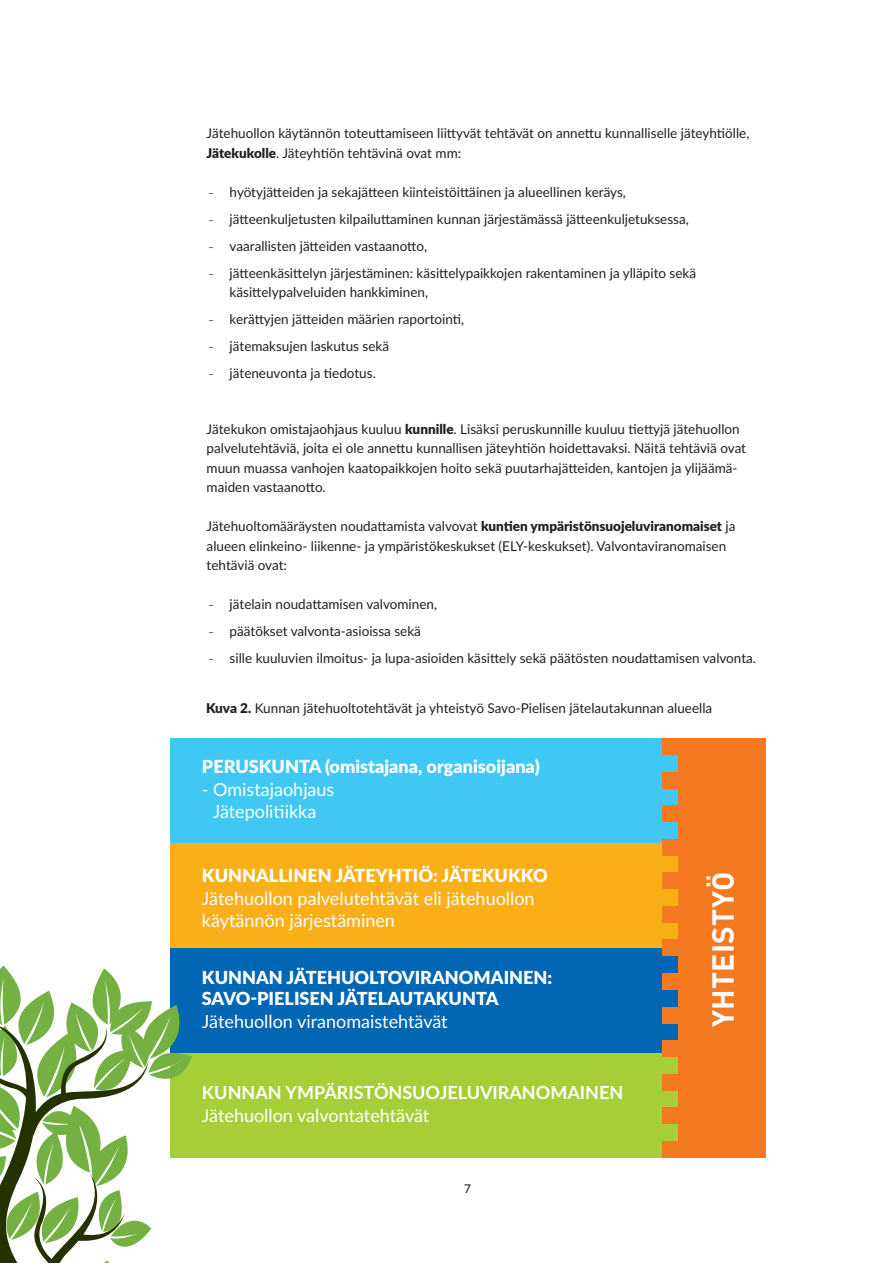
<style>
.page{position:relative;width:893px;height:1263px;background:#fff}
.page>*{position:absolute;margin:0;border:0;box-sizing:border-box;transform-origin:0 0}
.t1{font:700 30px "DIN Pro";letter-spacing:.01em;color:#fff}
.t2{font:900 18px/21.8px "Lato";color:#fff}
.t3{font:18px/22.5px "Lato";color:#fff;text-align:center}
.t4{font:700 18px/22.5px "Lato";color:#fff}
.t5{font:13.5px/19.5px "Lato";color:#231f20}
.t6{font:500 12px "Lato";color:#231f20}
.s1{font-weight:900}
.s2{font-family:"Terminal Dosis";font-weight:300}
.s3{font-weight:400}
</style>
<div class="page">
<div style="left:170px;top:738px;width:595px;height:105px;background:#40c7f4"></div>
<div style="left:170px;top:843px;width:595px;height:105px;background:#faaf18"></div>
<div style="left:170px;top:948px;width:595px;height:105px;background:#0166b3"></div>
<div style="left:170px;top:1053px;width:595px;height:104px;background:#a6ce39"></div>
<div style="left:678px;top:738px;width:87px;height:419px;background:#f47921"></div>
<div style="left:662px;top:1141px;width:17px;height:17px;background:#f47921"></div>
<div style="left:662px;top:872px;width:17px;height:17px;background:#f47921"></div>
<div style="left:662px;top:1007px;width:17px;height:16px;background:#f47921"></div>
<div style="left:662px;top:738px;width:17px;height:17px;background:#f47921"></div>
<div style="left:662px;top:1074px;width:17px;height:16px;background:#f47921"></div>
<div style="left:662px;top:805px;width:17px;height:17px;background:#f47921"></div>
<div style="left:662px;top:939px;width:17px;height:17px;background:#f47921"></div>
<div style="left:662px;top:1107px;width:17px;height:17px;background:#f47921"></div>
<div style="left:662px;top:839px;width:17px;height:17px;background:#f47921"></div>
<div style="left:662px;top:973px;width:17px;height:17px;background:#f47921"></div>
<div style="left:662px;top:1040px;width:17px;height:17px;background:#f47921"></div>
<div style="left:662px;top:772px;width:17px;height:17px;background:#f47921"></div>
<div style="left:662px;top:906px;width:17px;height:17px;background:#f47921"></div>
<svg style="left:0;top:965px;width:192px;height:298px"></svg>
<p class="t5" style="left:207px;top:123px;width:544px">Jätehuollon käytännön toteuttamiseen liittyvät tehtävät on annettu kunnalliselle jäteyhtiölle,<br><span class="s1">Jätekukolle</span>. Jäteyhtiön tehtävinä ovat mm:</p>
<p class="t5" style="left:208px;top:182px;width:419px"><span class="s2">-</span> hyötyjätteiden ja sekajätteen kiinteistöittäinen ja alueellinen keräys,</p>
<p class="t5" style="left:208px;top:209px;width:482px"><span class="s2">-</span> jätteenkuljetusten kilpailuttaminen kunnan järjestämässä jätteenkuljetuksessa,</p>
<p class="t5" style="left:208px;top:236px;width:220px"><span class="s2">-</span> vaarallisten jätteiden vastaanotto,</p>
<p class="t5" style="left:208px;top:263px;width:489px"><span class="s2">-</span> jätteenkäsittelyn järjestäminen: käsittelypaikkojen rakentaminen ja ylläpito sekä</p>
<p class="t5" style="left:230px;top:282px;width:200px">käsittelypalveluiden hankkiminen,</p>
<p class="t5" style="left:208px;top:309px;width:257px"><span class="s2">-</span> kerättyjen jätteiden määrien raportointi,</p>
<p class="t5" style="left:208px;top:336px;width:182px"><span class="s2">-</span> jätemaksujen laskutus sekä</p>
<p class="t5" style="left:208px;top:363px;width:169px"><span class="s2">-</span> jäteneuvonta ja tiedotus.</p>
<p class="t5" style="left:207px;top:419px;width:541px">Jätekukon omistajaohjaus kuuluu <span class="s1">kunnille</span>. Lisäksi peruskunnille kuuluu tiettyjä jätehuollon palvelutehtäviä, joita ei ole annettu kunnallisen jäteyhtiön hoidettavaksi. Näitä tehtäviä ovat muun muassa vanhojen kaatopaikkojen hoito sekä puutarhajätteiden, kantojen ja ylijäämä&shy;maiden vastaanotto.</p>
<p class="t5" style="left:207px;top:516px;width:530px">Jätehuoltomääräysten noudattamista valvovat <span class="s1">kuntien ympäristönsuojeluviranomaiset</span> ja alueen elinkeino- liikenne- ja ympäristökeskukset (ELY-keskukset). Valvontaviranomaisen tehtäviä ovat:</p>
<p class="t5" style="left:208px;top:594px;width:230px"><span class="s2">-</span> jätelain noudattamisen valvominen,</p>
<p class="t5" style="left:208px;top:621px;width:214px"><span class="s2">-</span> päätökset valvonta-asioissa sekä</p>
<p class="t5" style="left:208px;top:648px;width:549px"><span class="s2">-</span> sille kuuluvien ilmoitus- ja lupa-asioiden käsittely sekä päätösten noudattamisen valvonta.</p>
<p class="t5" style="left:206px;top:698px;width:508px"><span class="s1">Kuva 2.</span> Kunnan jätehuoltotehtävät ja yhteistyö Savo-Pielisen jätelautakunnan alueella</p>
<p class="t2" style="left:202px;top:755px;width:339px">PERUSKUNTA (omistajana, organisoijana)</p>
<p class="t3" style="left:202px;top:777px;width:134px">- Omistajaohjaus<br>Jätepolitiikka</p>
<p class="t3" style="left:202px;top:864px;width:347px;text-align:left"><span class="s1">KUNNALLINEN JÄTEYHTIÖ: JÄTEKUKKO<br></span>Jätehuollon palvelutehtävät eli jätehuollon käytännön järjestäminen</p>
<p class="t2" style="left:202px;top:966px;width:352px">KUNNAN JÄTEHUOLTOVIRANOMAINEN:<br>SAVO-PIELISEN JÄTELAUTAKUNTA<br><span class="s3">Jätehuollon viranomaistehtävät</span></p>
<p class="t4" style="left:202px;top:1081px;width:423px">KUNNAN YMPÄRISTÖNSUOJELUVIRANOMAINEN<br><span class="s3">Jätehuollon valvontatehtävät</span></p>
<p class="t6" style="left:464px;top:1179px;width:8px">7</p>
<p class="t1" style="left:698px;top:1027px;width:157px;rotate:-90deg">YHTEISTYÖ</p>
</div>
